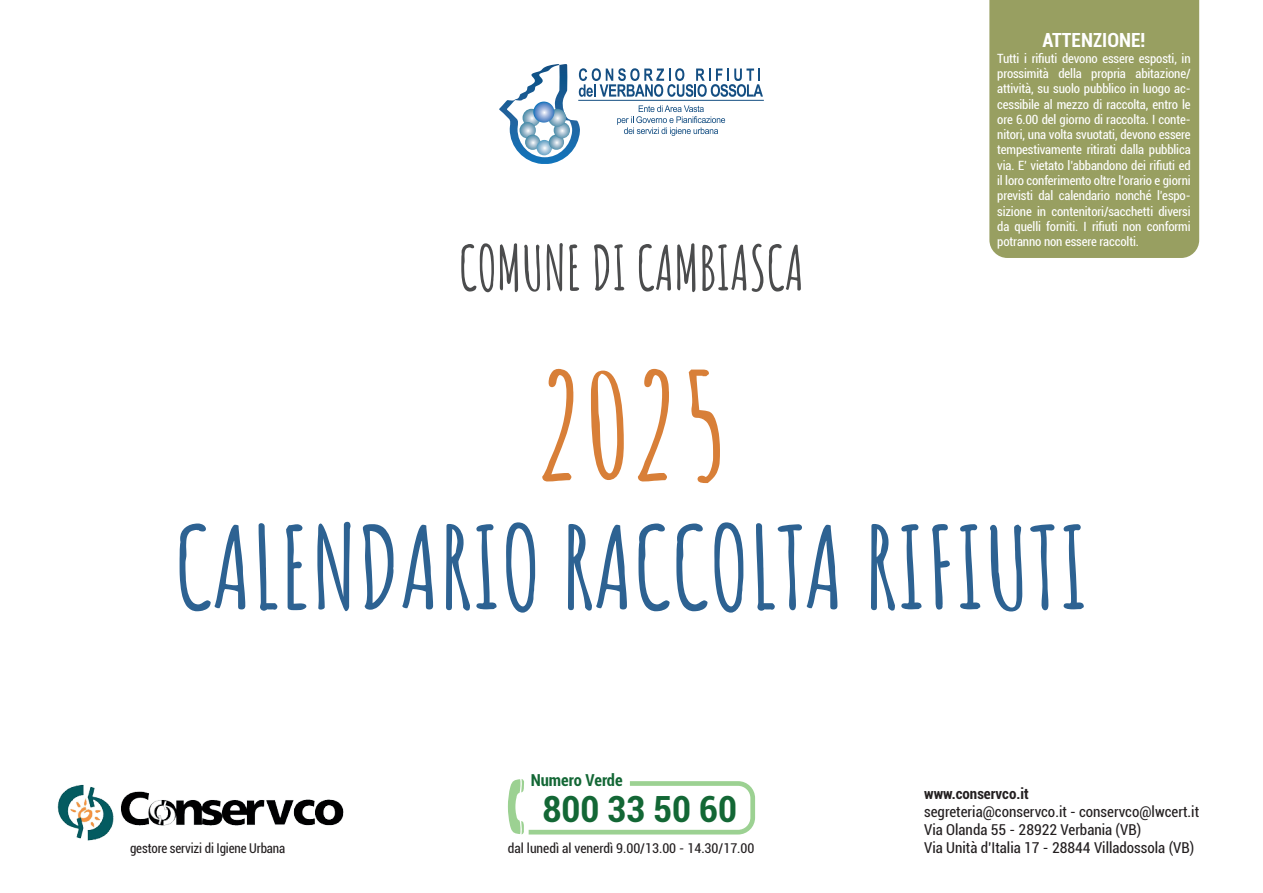
<style>
.page{position:relative;width:1263px;height:893px;background:#fff}
.page>*{position:absolute;margin:0;border:0;box-sizing:border-box;transform-origin:0 0}
.t1{font:700 144px "Amatic SC";color:#d87f38}
.t2{font:700 112.5px "Amatic SC";color:#2d6292}
.t3{font:700 60.9px "Amatic SC";color:#4b4c4d;scale:.9 1}
.t4{font:700 condensed 36.15px "Roboto";color:#136735}
.t5{font:700 condensed 19.5px "Roboto";color:#fff}
.t6{font:700 condensed 16.5px "Roboto";color:#136735}
.t7{font:condensed 15px/18px "Roboto";color:#231f20}
.t8{font:700 condensed 15px "Roboto";color:#231f20}
.t9{font:condensed 13.5px "Roboto";letter-spacing:-.01em;color:#231f20}
.t10{font:condensed 13.5px "Roboto";letter-spacing:-.01em;color:#231f20;scale:.96 1}
.t11{font:condensed 12.75px/15.3px "Roboto";letter-spacing:-.01em;color:#fff;text-align:justify}
</style>
<div class="page">
<svg style="left:499px;top:64px;width:264px;height:100px"></svg>
<hr style="left:578px;top:100px;width:186px;height:1px;background:#144e82">
<img style="left:57px;top:784px;width:287px;height:57px">
<svg style="left:508px;top:779px;width:248px;height:56px"></svg>
<div style="left:989px;top:0;width:210px;height:258px;background:#989f61"></div>
<h3 class="t3" style="left:459px;top:221px;width:385px">COMUNE DI CAMBIASCA</h3>
<h3 class="t5" style="left:1042px;top:27px;width:104px">ATTENZIONE!</h3>
<p class="t11" style="left:997px;top:50px;width:195px">Tutti i rifiuti devono essere esposti, in prossimità della propria abitazione/ attività, su suolo pubblico in luogo ac&shy;cessibile al mezzo di raccolta, entro le ore 6.00 del giorno di raccolta. I conte&shy;nitori, una volta svuotati, devono essere tempestivamente ritirati dalla pubblica via. E’ vietato l’abbandono dei rifiuti ed il loro conferimento oltre l’orario e giorni previsti dal calendario nonché l’espo&shy;sizione in contenitori/sacchetti diversi da quelli forniti. I rifiuti non conformi potranno non essere raccolti.</p>
<h1 class="t1" style="left:535px;top:316px;width:194px">2025</h1>
<h2 class="t2" style="left:175px;top:481px;width:915px">CALENDARIO RACCOLTA RIFIUTI</h2>
<p class="t6" style="left:531px;top:769px;width:93px">Numero Verde</p>
<h3 class="t4" style="left:542px;top:784px;width:196px">800 33 50 60</h3>
<p class="t8" style="left:924px;top:783px;width:106px">www.conservco.it</p>
<p class="t7" style="left:924px;top:802px;width:276px">segreteria@conservco.it - conservco@lwcert.it<br>Via Olanda 55 - 28922 Verbania (VB)</p>
<p class="t10" style="left:130px;top:839px;width:163px">gestore servizi di Igiene Urbana</p>
<p class="t7" style="left:924px;top:838px;width:272px">Via Unità d’Italia 17 - 28844 Villadossola (VB)</p>
<p class="t9" style="left:508px;top:839px;width:248px">dal lunedì al venerdì 9.00/13.00 - 14.30/17.00</p>
</div>
